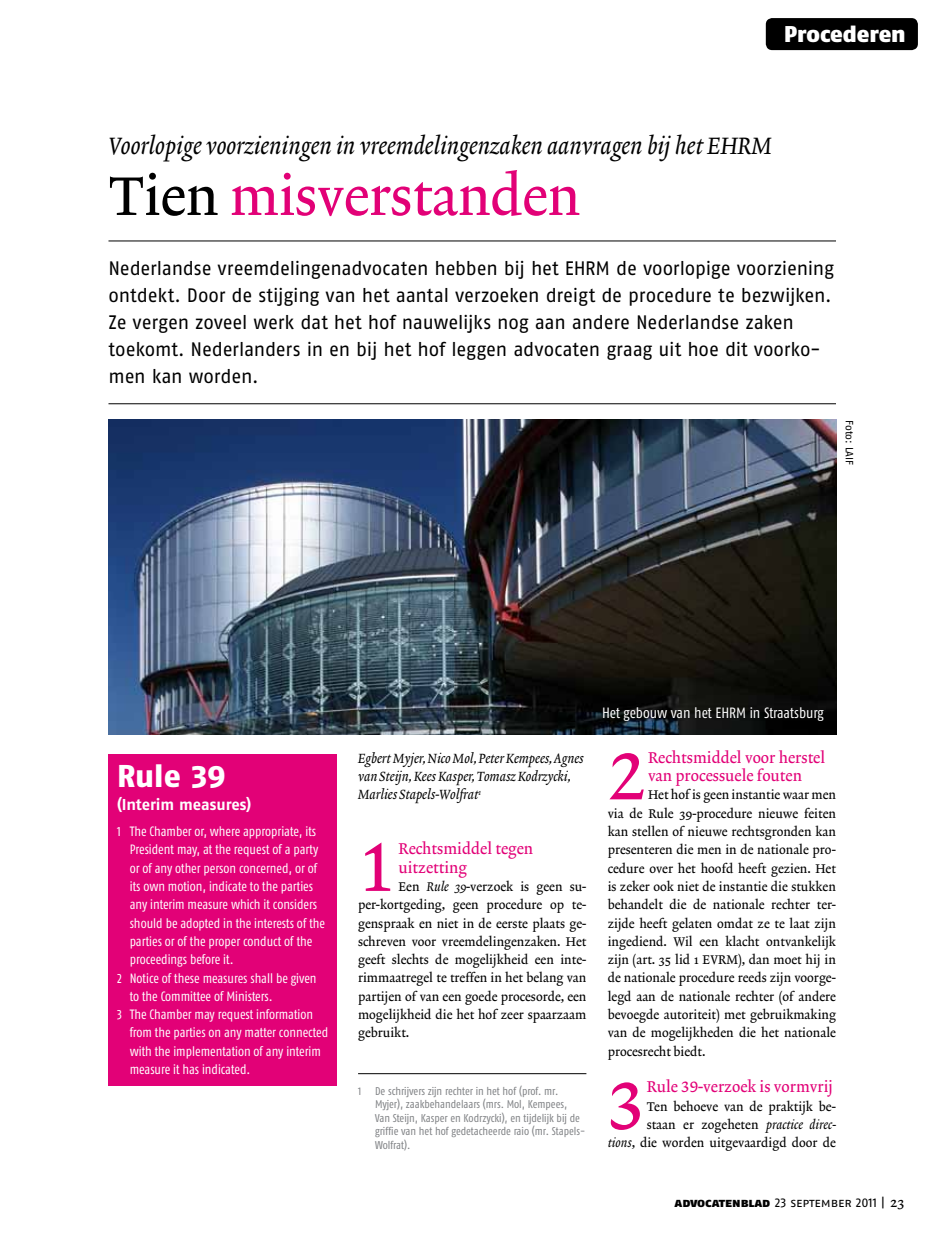
<style>
.page{position:relative;width:936px;height:1234px;background:#fff}
.page>*{position:absolute;margin:0;border:0;box-sizing:border-box;transform-origin:0 0}
.t1{font:69.75px "Lexicon No 2 Roman A Tab";color:#e20177}
.t2{font:55.2px "Lexicon No 2 Roman A Txt";letter-spacing:-.01em;color:#e20177}
.t3{font:31.5px "Fago No Exb Lf";letter-spacing:-.005em;color:#fff}
.t4{font:24px "Lexicon No 2 Italic A Txt";color:#000;scale:.96 1}
.t5{font:22.8px "Fago No Black Lf";letter-spacing:-.005em;color:#fff}
.t6{font:19.5px/26.8px "Fago No Regular LF";letter-spacing:-.01em;color:#000}
.t7{font:15.75px/18.3px "Lexicon No 2 Roman A Tab";color:#e20177}
.t8{font:15.75px "Fago No Bold Lf";letter-spacing:-.005em;color:#fff}
.t9{font:14.85px "Fago Co Regular Lf";color:#fff}
.t10{font:13.5px "Fago Co Regular Lf";color:#fff}
.t11{font:13.5px/18.3px "Lexicon No 2 Italic A Txt";letter-spacing:-.005em;color:#000}
.t12{font:12.75px/18.3px "Lexicon No 2 Roman A Txt";color:#000;text-align:justify}
.t13{font:12.75px "Fago No Regular Lf Caps";letter-spacing:-.01em;color:#000}
.t14{font:11.25px/13.5px "Fago Co Regular Lf";color:#808285}
.t15{font:10.5px "Fago No Regular LF";color:#000}
.s1{color:#000}
.s2{font-family:"Lexicon No 2 Italic A Txt"}
.s3{font-family:"Fago No Black Lf Caps"}
.s4{font-family:"Lexicon No 2 Roman A Txt";font-size:14.25px}
</style>
<div class="page">
<div style="left:765px;top:18px;width:152px;height:32px;background:#000;border-radius:6px"></div>
<hr style="left:108px;top:240px;width:728px;height:1px;background:#000">
<hr style="left:108px;top:403px;width:728px;height:1px;background:#000">
<hr style="left:358px;top:1073px;width:228px;height:1px;background:#000">
<img style="left:108px;top:420px;width:728px;height:314px">
<div style="left:108px;top:754px;width:229px;height:331px;background:#e20177"></div>
<h3 class="t5" style="left:784px;top:20px;width:123px">Procederen</h3>
<h3 class="t4" style="left:108px;top:131px;width:693px">Voorlopige voorzieningen in vreemdelingenzaken aanvragen bij het EHRM</h3>
<h2 class="t2" style="left:108px;top:164px;width:473px"><span class="s1">Tien</span> misverstanden</h2>
<p class="t6" style="left:108px;top:255px;width:727px">Nederlandse vreemdelingenadvocaten hebben bij het EHRM de voorlopige voorziening ontdekt. Door de stijging van het aantal verzoeken dreigt de procedure te bezwijken.<br>Ze vergen zoveel werk dat het hof nauwelijks nog aan andere Nederlandse zaken toekomt. Nederlanders in en bij het hof leggen advocaten graag uit hoe dit voorko&shy;men kan worden.</p>
<p class="t15" style="left:855px;top:420px;width:46px;rotate:90deg">Foto: LAIF</p>
<h3 class="t3" style="left:117px;top:757px;width:110px">Rule 39</h3>
<p class="t8" style="left:117px;top:795px;width:136px">(Interim measures)</p>
<p class="t10" style="left:117px;top:823px;width:201px">1 The Chamber or, where appropriate, its</p>
<p class="t10" style="left:130px;top:841px;width:190px">President may, at the request of a party</p>
<p class="t10" style="left:130px;top:860px;width:189px">or of any other person concerned, or of</p>
<p class="t10" style="left:130px;top:878px;width:185px">its own motion, indicate to the parties</p>
<p class="t10" style="left:130px;top:896px;width:189px">any interim measure which it considers</p>
<p class="t10" style="left:130px;top:915px;width:197px">should be adopted in the interests of the</p>
<p class="t10" style="left:130px;top:933px;width:184px">parties or of the proper conduct of the</p>
<p class="t10" style="left:130px;top:951px;width:105px">proceedings before it.</p>
<p class="t10" style="left:117px;top:969px;width:201px">2 Notice of these measures shall be given</p>
<p class="t10" style="left:130px;top:988px;width:144px">to the Committee of Ministers.</p>
<p class="t10" style="left:117px;top:1006px;width:197px">3 The Chamber may request information</p>
<p class="t10" style="left:130px;top:1024px;width:200px">from the parties on any matter connected</p>
<p class="t10" style="left:130px;top:1043px;width:192px">with the implementation of any interim</p>
<p class="t10" style="left:130px;top:1061px;width:122px">measure it has indicated.</p>
<p class="t11" style="left:358px;top:749px;width:227px">Egbert Myjer, Nico Mol, Peter Kempees, Agnes van Steijn, Kees Kasper, Tomasz Kodrzycki,<br>Marlies Stapels-Wolfrat<sup>1</sup></p>
<h1 class="t1" style="left:358px;top:826px;width:39px">1</h1>
<p class="t7" style="left:398px;top:840px;width:136px">Rechtsmiddel tegen uitzetting</p>
<p class="t12" style="left:358px;top:877px;width:230px;text-indent:40px">Een <span class="s2">Rule 39</span>-verzoek is geen su&shy;per-kortgeding, geen procedure op te&shy;genspraak en niet in de eerste plaats ge&shy;schreven voor vreemdelingenzaken. Het geeft slechts de mogelijkheid een inte&shy;rimmaatregel te treffen in het belang van partijen of van een goede procesorde, een mogelijkheid die het hof zeer spaarzaam gebruikt.</p>
<p class="t14" style="left:375px;top:1083px;width:211px;text-indent:-17px">1 De schrijvers zijn rechter in het hof (prof. mr.<br>Myjer), zaakbehandelaars (mrs. Mol, Kempees,<br>Van Steijn, Kasper en Kodrzycki), en tijdelijk bij de griffie van het hof gedetacheerde raio (mr. Stapels-Wolfrat).</p>
<p class="t9" style="left:602px;top:704px;width:223px">Het gebouw van het EHRM in Straatsburg</p>
<h1 class="t1" style="left:607px;top:734px;width:39px">2</h1>
<p class="t7" style="left:648px;top:748px;width:179px">Rechtsmiddel voor herstel van processuele fouten</p>
<p class="t12" style="left:607px;top:786px;width:230px;text-indent:40px">Het hof is geen instantie waar men via de Rule 39-procedure nieuwe feiten kan stellen of nieuwe rechtsgronden kan presenteren die men in de nationale pro&shy;cedure over het hoofd heeft gezien. Het is zeker ook niet de instantie die stukken behandelt die de nationale rechter ter&shy;zijde heeft gelaten omdat ze te laat zijn ingediend. Wil een klacht ontvankelijk zijn (art. 35 lid 1 EVRM), dan moet hij in de nationale procedure reeds zijn voorge&shy;legd aan de nationale rechter (of andere bevoegde autoriteit) met gebruikmaking van de mogelijkheden die het nationale procesrecht biedt.</p>
<h1 class="t1" style="left:607px;top:1064px;width:39px">3</h1>
<p class="t7" style="left:646px;top:1078px;width:188px">Rule 39-verzoek is vormvrij</p>
<p class="t12" style="left:607px;top:1097px;width:230px;text-align:right">Ten behoeve van de praktijk be-<br>staan er zogeheten <span class="s2">practice direc-<br>tions</span>, die worden uitgevaardigd door de</p>
<p class="t13" style="left:674px;top:1194px;width:231px"><span class="s3">advocatenblad</span> 23 september 2011 | <span class="s4">23</span></p>
</div>
